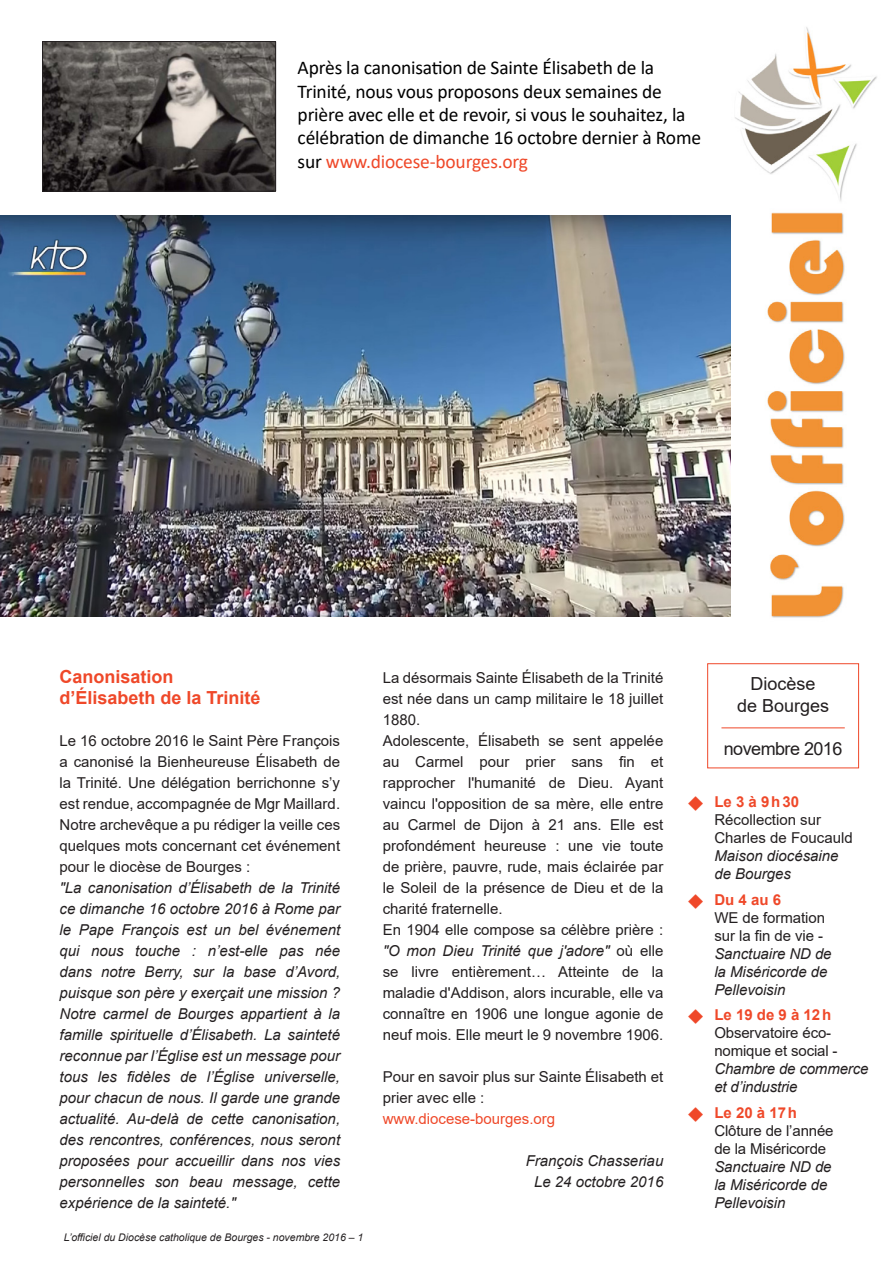
<style>
.page{position:relative;width:893px;height:1263px;background:#fff}
.page>*{position:absolute;margin:0;border:0;box-sizing:border-box;transform-origin:0 0}
.t1{font:19.5px/23.4px "Calibri";letter-spacing:-.01em;color:#000}
.t2{font:700 18px/21px "Arial";color:#ef4829}
.t3{font:18px/21.6px "Arial";color:#231f20;text-align:center}
.t4{font:18px "Arial";letter-spacing:-.03em;color:#231f20}
.t5{font:15px/21px "Arial";color:#231f20}
.t6{font:italic 15px/21px "Arial";letter-spacing:-.005em;color:#231f20}
.t7{font:700 15px "Arial";color:#ef4829}
.t8{font:15px "Arial";color:#ef4829}
.t9{font:italic 10.5px "Arial";color:#231f20}
.s1{color:#ef4829}
.s2{font-style:italic}
</style>
<div class="page">
<div style="left:707px;top:663px;width:152px;height:105px;border:1px solid #ef4829"></div>
<hr style="left:721px;top:727px;width:124px;height:1px;background:#ef4829">
<img style="left:0;top:216px;width:731px;height:400px">
<img style="left:735px;top:27px;width:142px;height:591px">
<img style="left:44px;top:43px;width:230px;height:146px">
<div style="left:42px;top:41px;width:234px;height:150px;border:1px solid #231f20"></div>
<h1 class="t1" style="left:298px;top:57px;width:405px">Après la canonisation de Sainte Élisabeth de la Trinité, nous vous proposons deux semaines de prière avec elle et de revoir, si vous le souhaitez, la célébration de dimanche 16 octobre dernier à Rome sur <span class="s1">www.diocese-bourges.org</span></h1>
<p class="t2" style="left:60px;top:666px;width:203px">Canonisation d’Élisabeth de la Trinité</p>
<p class="t5" style="left:60px;top:730px;width:282px;text-align:justify">Le 16 octobre 2016 le Saint Père François a canonisé la Bienheureuse Élisabeth de la Trinité. Une délégation berrichonne s’y est rendue, accompagnée de Mgr Maillard.<br>Notre archevêque a pu rédiger la veille ces quelques mots concernant cet événement pour le diocèse de Bourges :</p>
<p class="t6" style="left:60px;top:877px;width:282px;text-align:justify">"La canonisation d’Élisabeth de la Trinité ce dimanche 16 octobre 2016 à Rome par le Pape François est un bel événement qui nous touche : n’est-elle pas née dans notre Berry, sur la base d’Avord, puisque son père y exerçait une mission ?<br>Notre carmel de Bourges appartient à la famille spirituelle d’Élisabeth. La sainteté reconnue par l’Église est un message pour tous les fidèles de l’Église universelle, pour chacun de nous. Il garde une grande actualité. Au-delà de cette canonisation, des rencontres, conférences, nous seront proposées pour accueillir dans nos vies personnelles son beau message, cette expérience de la sainteté."</p>
<p class="t9" style="left:64px;top:1230px;width:301px">L’officiel du Diocèse catholique de Bourges - novembre 2016 – 1</p>
<p class="t5" style="left:383px;top:667px;width:282px">La désormais Sainte Élisabeth de la Trinité est née dans un camp militaire le 18 juillet 1880.<br>Adolescente, Élisabeth se sent appelée au Carmel pour prier sans fin et rapprocher l'humanité de Dieu. Ayant vaincu l'opposition de sa mère, elle entre au Carmel de Dijon à 21 ans. Elle est profondément heureuse : une vie toute de prière, pauvre, rude, mais éclairée par le Soleil de la présence de Dieu et de la charité fraternelle.<br>En 1904 elle compose sa célèbre prière : <span class="s2">"O mon Dieu Trinité que j'adore"</span> où elle se livre entièrement… Atteinte de la maladie d'Addison, alors incurable, elle va connaître en 1906 une longue agonie de neuf mois. Elle meurt le 9 novembre 1906.</p>
<p class="t5" style="left:383px;top:1066px;width:282px">Pour en savoir plus sur Sainte Élisabeth et prier avec elle :</p>
<p class="t8" style="left:383px;top:1108px;width:174px">www.diocese-bourges.org</p>
<p class="t6" style="left:526px;top:1150px;width:139px;text-align:center">François Chasseriau<br>Le 24 octobre 2016</p>
<p class="t3" style="left:737px;top:673px;width:94px">Diocèse<br>de Bourges</p>
<p class="t4" style="left:724px;top:736px;width:120px">novembre 2016</p>
<p class="t7" style="left:714px;top:791px;width:86px">Le 3 à 9h30</p>
<p class="t5" style="left:714px;top:811px;width:140px;line-height:18px">Récollection sur<br>Charles de Foucauld</p>
<p class="t6" style="left:714px;top:847px;width:126px;line-height:18px">Maison diocésaine de Bourges</p>
<p class="t7" style="left:714px;top:889px;width:68px">Du 4 au 6</p>
<p class="t5" style="left:714px;top:909px;width:112px;line-height:18px">WE de formation sur la fin de vie -</p>
<p class="t6" style="left:714px;top:945px;width:119px;line-height:18px">Sanctuaire ND de la Miséricorde de<br>Pellevoisin</p>
<p class="t7" style="left:714px;top:1004px;width:118px">Le 19 de 9 à 12h</p>
<p class="t5" style="left:714px;top:1023px;width:125px;line-height:18px">Observatoire éco&shy;nomique et social -</p>
<p class="t6" style="left:714px;top:1060px;width:156px;line-height:18px">Chambre de commerce et d’industrie</p>
<p class="t7" style="left:714px;top:1102px;width:84px">Le 20 à 17h</p>
<p class="t5" style="left:714px;top:1121px;width:121px;line-height:18px">Clôture de l’année de la Miséricorde</p>
<p class="t6" style="left:714px;top:1157px;width:119px;line-height:18px">Sanctuaire ND de la Miséricorde de<br>Pellevoisin</p>
</div>
